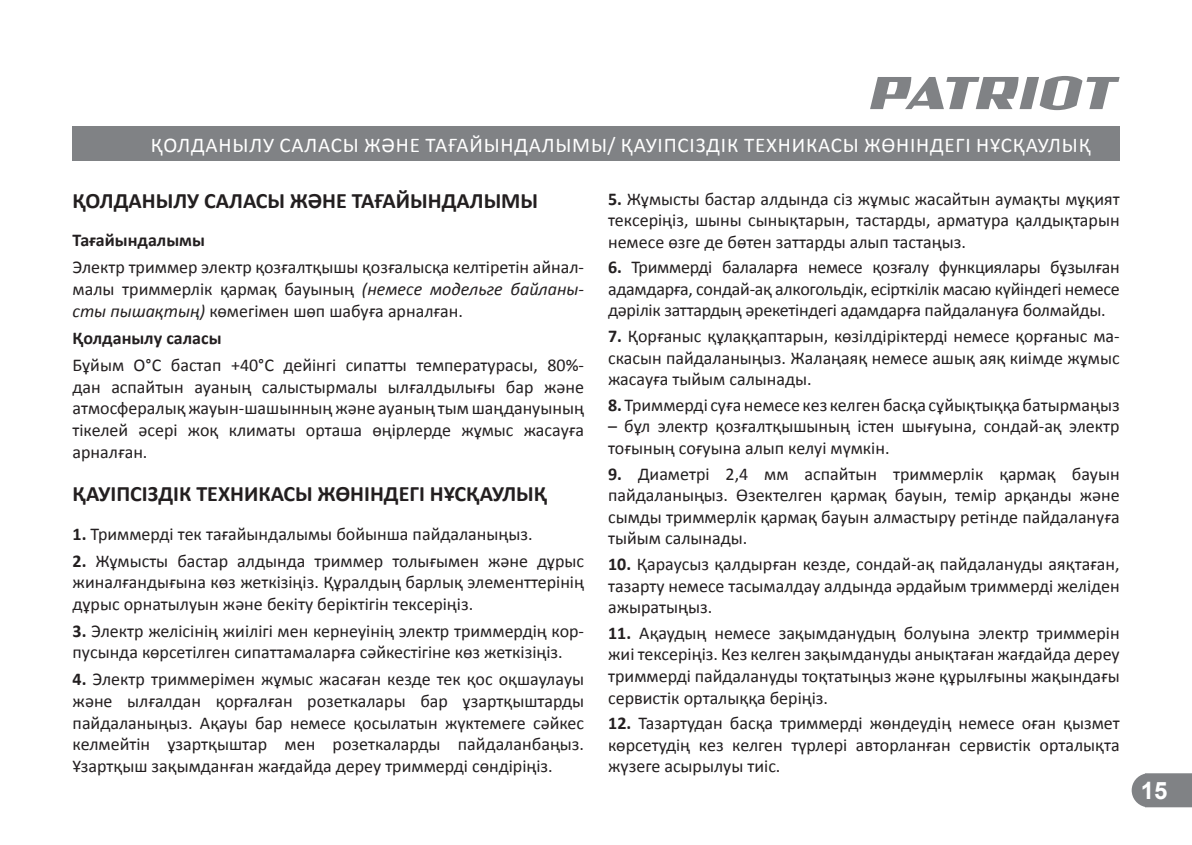
<style>
.page{position:relative;width:1192px;height:845px;background:#fff}
.page>*{position:absolute;margin:0;border:0;box-sizing:border-box;transform-origin:0 0}
.t1{font:700 24px "Arial";color:#fff}
.t2{font:700 22px "Calibri";color:#231f20}
.t3{font:21px "Calibri";letter-spacing:.04em;color:#fff}
.t4{font:18px/21.6px "Calibri";color:#231f20;text-align:justify}
.t5{font:700 18px "Calibri";color:#231f20}
.s1{font-style:italic}
.s2{font-weight:700}
</style>
<div class="page">
<svg style="left:1131px;top:773px;width:60px;height:34px;background:#898b8e"></svg>
<svg style="left:870px;top:76px;width:249px;height:34px"></svg>
<div style="left:73px;top:127px;width:1046px;height:34px;background:#808285"></div>
<p class="t3" style="left:151px;top:131px;width:941px">ҚОЛДАНЫЛУ САЛАСЫ ЖӘНЕ ТАҒАЙЫНДАЛЫМЫ/ ҚАУІПСІЗДІК ТЕХНИКАСЫ ЖӨНІНДЕГІ НҰСҚАУЛЫҚ</p>
<p class="t2" style="left:73px;top:186px;width:467px">ҚОЛДАНЫЛУ САЛАСЫ ЖӘНЕ ТАҒАЙЫНДАЛЫМЫ</p>
<p class="t5" style="left:73px;top:229px;width:134px">Тағайындалымы</p>
<p class="t4" style="left:73px;top:257px;width:513px">Электр триммер электр қозғалтқышы қозғалысқа келтіретін айнал&shy;малы триммерлік қармақ бауының <span class="s1">(немесе модельге байланы&shy;сты пышақтың)</span> көмегімен шөп шабуға арналған.</p>
<p class="t5" style="left:73px;top:326px;width:150px">Қолданылу саласы</p>
<p class="t4" style="left:73px;top:354px;width:513px">Бұйым О°С бастап +40°С дейінгі сипатты температурасы, 80%- дан аспайтын ауаның салыстырмалы ылғалдылығы бар және атмосфералық жауын-шашынныңжәне ауаның тым шаңдануының тікелей әсері жоқ климаты орташа өңірлерде жұмыс жасауға арналған.</p>
<p class="t2" style="left:73px;top:480px;width:476px">ҚАУІПСІЗДІК ТЕХНИКАСЫ ЖӨНІНДЕГІ НҰСҚАУЛЫҚ</p>
<p class="t4" style="left:73px;top:523px;width:461px"><span class="s2">1.</span> Триммерді тек тағайындалымы бойынша пайдаланыңыз.</p>
<p class="t4" style="left:73px;top:550px;width:513px"><span class="s2">2.</span> Жұмысты бастар алдында триммер толығымен және дұрыс жиналғандығына көз жеткізіңіз. Құралдың барлық элементтерінің дұрыс орнатылуын және бекіту беріктігін тексеріңіз.</p>
<p class="t4" style="left:73px;top:620px;width:513px"><span class="s2">3.</span> Электр желісінің жиілігі мен кернеуінің электр триммердің кор&shy;пусында көрсетілген сипаттамаларға сәйкестігіне көз жеткізіңіз.</p>
<p class="t4" style="left:73px;top:669px;width:513px"><span class="s2">4.</span> Электр триммерімен жұмыс жасаған кезде тек қос оқшаулауы және ылғалдан қорғалған розеткалары бар ұзартқыштарды пайдаланыңыз. Ақауы бар немесе қосылатын жүктемеге сәйкес келмейтін ұзартқыштар мен розеткаларды пайдаланбаңыз.<br>Ұзартқыш зақымданған жағдайда дереу триммерді сөндіріңіз.</p>
<p class="t4" style="left:608px;top:188px;width:513px"><span class="s2">5.</span> Жұмысты бастар алдында сіз жұмыс жасайтын аумақты мұқият тексеріңіз, шыны сынықтарын, тастарды, арматура қалдықтарын немесе өзге де бөтен заттарды алып тастаңыз.</p>
<p class="t4" style="left:608px;top:257px;width:513px"><span class="s2">6.</span> Триммерді балаларға немесе қозғалу функциялары бұзылған адамдарға, сондай-ақ алкогольдік, есірткілік масаю күйіндегі немесе дәрілік заттардың әрекетіндегі адамдарға пайдалануға болмайды.</p>
<p class="t4" style="left:608px;top:325px;width:513px"><span class="s2">7.</span> Қорғаныс құлаққаптарын, көзілдіріктерді немесе қорғаныс ма&shy;скасын пайдаланыңыз. Жалаңаяқ немесе ашық аяқ киімде жұмыс жасауға тыйым салынады.</p>
<p class="t4" style="left:608px;top:394px;width:513px"><span class="s2">8.</span> Триммерді суға немесе кез келген басқа сұйықтыққа батырмаңыз</p>
<p class="t4" style="left:608px;top:416px;width:513px">– бұл электр қозғалтқышының істен шығуына, сондай-ақ электр тоғының соғуына алып келуі мүмкін.</p>
<p class="t4" style="left:608px;top:463px;width:513px"><span class="s2">9.</span> Диаметрі 2,4 мм аспайтын триммерлік қармақ бауын пайдаланыңыз. Өзектелген қармақ бауын, темір арқанды және сымды триммерлік қармақ бауын алмастыру ретінде пайдалануға тыйым салынады.</p>
<p class="t4" style="left:608px;top:553px;width:513px"><span class="s2">10.</span> Қараусыз қалдырған кезде, сондай-ақ пайдалануды аяқтаған, тазарту немесе тасымалдау алдында әрдайым триммерді желіден ажыратыңыз.</p>
<p class="t4" style="left:608px;top:622px;width:513px"><span class="s2">11.</span> Ақаудың немесе зақымданудың болуына электр триммерін жиі тексеріңіз. Кез келген зақымдануды анықтаған жағдайда дереу триммерді пайдалануды тоқтатыңыз және құрылғыны жақындағы сервистік орталыққа беріңіз.</p>
<p class="t4" style="left:608px;top:712px;width:513px"><span class="s2">12.</span> Тазартудан басқа триммерді жөндеудің немесе оған қызмет көрсетудің кез келген түрлері авторланған сервистік орталықта жүзеге асырылуы тиіс.</p>
<h1 class="t1" style="left:1140px;top:775px;width:28px">15</h1>
</div>
